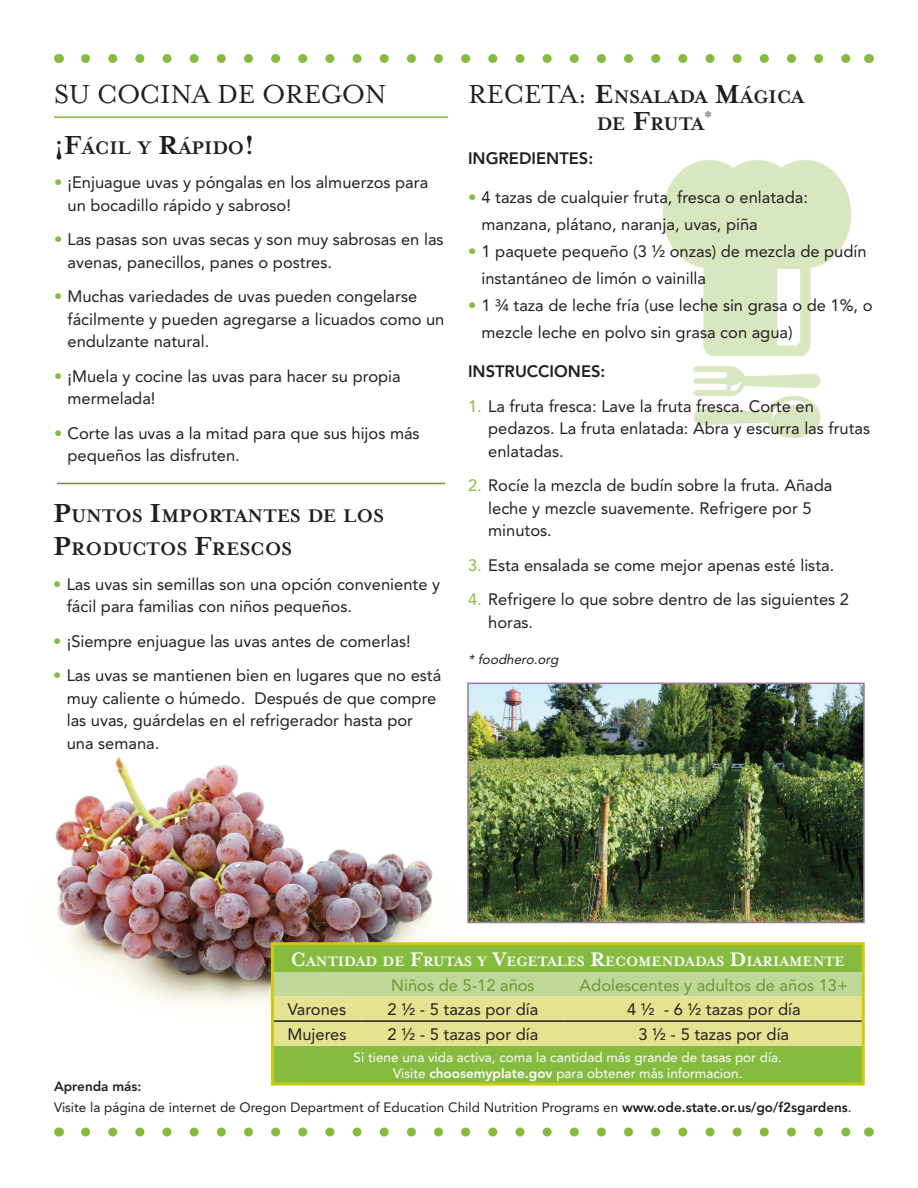
<style>
.page{position:relative;width:918px;height:1188px;background:#fff}
.page>*{position:absolute;margin:0;border:0;box-sizing:border-box;transform-origin:0 0}
.t1{font:30px "Mrs Eaves Smart Lig Roman";color:#231f20}
.t2{font:700 21px/27px "Mrs Eaves";color:#231f20}
.t3{font:16.5px/22.5px "Avenir";color:#231f20}
.t4{font:16.5px "Avenir";color:#699832}
.t5{font:800 16.5px "Avenir";color:#231f20}
.t6{font:700 15.75px "Mrs Eaves Smart Lig";color:#fff}
.t7{font:13.5px/21px "Avenir";color:#231f20}
.t8{font:13.5px/16.2px "Avenir";color:#fff;text-align:center}
.t9{font:italic 13.5px "Avenir";color:#231f20}
.s1{font-size:30px}
.s2{color:#85bc40}
.s3{font-family:"Mrs Eaves Smart Lig Roman";font-weight:400;font-size:30px}
.s4{font-size:22.5px}
.s5{font-weight:800}
</style>
<div class="page">
<img style="left:55px;top:757px;width:378px;height:261px">
<img style="left:470px;top:686px;width:392px;height:234px">
<div style="left:467px;top:683px;width:398px;height:240px;border:2px solid #98799d"></div>
<img style="left:662px;top:160px;width:190px;height:278px">
<svg style="left:86px;top:54px;width:765px;height:9px"></svg>
<svg style="left:86px;top:1128px;width:765px;height:9px"></svg>
<hr style="left:54px;top:116px;width:394px;height:2px;background:#85bc40">
<hr style="left:57px;top:483px;width:388px;height:1px;background:#699832">
<div style="left:274px;top:945px;width:588px;height:138px;background:#85bc40"></div>
<svg style="left:274px;top:972px;width:588px;height:74px;background:#d8df93"></svg>
<hr style="left:274px;top:1020px;width:87px;height:2px;background:#231f20">
<hr style="left:361px;top:1020px;width:204px;height:2px;background:#231f20">
<hr style="left:565px;top:1020px;width:297px;height:2px;background:#231f20">
<hr style="left:271px;top:942px;width:90px;height:3px;background:#cfca0e">
<hr style="left:271px;top:945px;width:3px;height:27px;background:#cfca0e">
<hr style="left:361px;top:942px;width:204px;height:3px;background:#cfca0e">
<hr style="left:565px;top:942px;width:300px;height:3px;background:#cfca0e">
<hr style="left:862px;top:945px;width:3px;height:27px;background:#cfca0e">
<hr style="left:271px;top:972px;width:3px;height:25px;background:#cfca0e">
<hr style="left:862px;top:972px;width:3px;height:25px;background:#cfca0e">
<hr style="left:271px;top:997px;width:3px;height:24px;background:#cfca0e">
<hr style="left:862px;top:997px;width:3px;height:24px;background:#cfca0e">
<hr style="left:271px;top:1021px;width:3px;height:25px;background:#cfca0e">
<hr style="left:862px;top:1021px;width:3px;height:25px;background:#cfca0e">
<hr style="left:271px;top:1046px;width:3px;height:37px;background:#cfca0e">
<hr style="left:862px;top:1046px;width:3px;height:37px;background:#cfca0e">
<hr style="left:271px;top:1083px;width:90px;height:3px;background:#cfca0e">
<hr style="left:361px;top:1083px;width:204px;height:3px;background:#cfca0e">
<hr style="left:565px;top:1083px;width:300px;height:3px;background:#cfca0e">
<h1 class="t1" style="left:54px;top:78px;width:334px">SU COCINA DE OREGON</h1>
<p class="t2" style="left:54px;top:134px;width:202px"><span class="s1">¡F</span>ÁCIL Y <span class="s1">R</span>ÁPIDO<span class="s1">!</span></p>
<p class="t3" style="left:67px;top:171px;width:362px;text-indent:-13px"><span class="s2">•</span> ¡Enjuague uvas y póngalas en los almuerzos para un bocadillo rápido y sabroso!</p>
<p class="t3" style="left:67px;top:228px;width:378px;text-indent:-13px"><span class="s2">•</span> Las pasas son uvas secas y son muy sabrosas en las avenas, panecillos, panes o postres.</p>
<p class="t3" style="left:67px;top:285px;width:378px;text-indent:-13px"><span class="s2">•</span> Muchas variedades de uvas pueden congelarse fácilmente y pueden agregarse a licuados como un endulzante natural.</p>
<p class="t3" style="left:67px;top:365px;width:335px;text-indent:-13px"><span class="s2">•</span> ¡Muela y cocine las uvas para hacer su propia mermelada!</p>
<p class="t3" style="left:67px;top:422px;width:354px;text-indent:-13px"><span class="s2">•</span> Corte las uvas a la mitad para que sus hijos más pequeños las disfruten.</p>
<p class="t2" style="left:53px;top:500px;width:332px;line-height:33px"><span class="s1">P</span>UNTOS <span class="s1">I</span>MPORTANTES DE LOS<br><span class="s1">P</span>RODUCTOS <span class="s1">F</span>RESCOS</p>
<p class="t3" style="left:67px;top:573px;width:375px;text-indent:-13px"><span class="s2">•</span> Las uvas sin semillas son una opción conveniente y fácil para familias con niños pequeños.</p>
<p class="t3" style="left:53px;top:630px;width:359px"><span class="s2">•</span> ¡Siempre enjuague las uvas antes de comerlas!</p>
<p class="t3" style="left:67px;top:664px;width:376px;text-indent:-13px"><span class="s2">•</span> Las uvas se mantienen bien en lugares que no está muy caliente o húmedo. Después de que compre las uvas, guárdelas en el refrigerador hasta por una semana.</p>
<h1 class="t1" style="left:468px;top:78px;width:19px">RECE</h1>
<p class="t2" style="left:597px;top:83px;width:209px;text-indent:-55px"><span class="s3">TA:</span> <span class="s1">E</span>NSALADA <span class="s1">M</span>ÁGICA<br>DE <span class="s1">F</span>RUTA<sup>*</sup></p>
<p class="t5" style="left:468px;top:149px;width:127px">Ingredientes:</p>
<p class="t3" style="left:481px;top:184px;width:328px;line-height:27px;text-indent:-13px"><span class="s2">•</span> 4 tazas de cualquier fruta, fresca o enlatada: manzana, plátano, naranja, uvas, piña</p>
<p class="t3" style="left:481px;top:238px;width:387px;line-height:27px;text-indent:-13px"><span class="s2">•</span> 1 paquete pequeño (3 ½ onzas) de mezcla de pudín instantáneo de limón o vainilla</p>
<p class="t3" style="left:481px;top:292px;width:393px;line-height:27px;text-indent:-13px"><span class="s2">•</span> 1 ¾ taza de leche fría (use leche sin grasa o de 1%, o mezcle leche en polvo sin grasa con agua)</p>
<p class="t5" style="left:468px;top:362px;width:139px">Instrucciones:</p>
<p class="t3" style="left:488px;top:395px;width:383px;text-indent:-20px"><span class="s2">1.</span> La fruta fresca: Lave la fruta fresca. Corte en pedazos. La fruta enlatada: Abra y escurra las frutas enlatadas.</p>
<p class="t3" style="left:488px;top:474px;width:346px;text-indent:-20px"><span class="s2">2.</span> Rocíe la mezcla de budín sobre la fruta. Añada leche y mezcle suavemente. Refrigere por 5 minutos.</p>
<p class="t3" style="left:468px;top:554px;width:368px"><span class="s2">3.</span> Esta ensalada se come mejor apenas esté lista.</p>
<p class="t3" style="left:488px;top:588px;width:362px;text-indent:-20px"><span class="s2">4.</span> Refrigere lo que sobre dentro de las siguientes 2 horas.</p>
<p class="t9" style="left:468px;top:651px;width:95px">* foodhero.org</p>
<p class="t6" style="left:291px;top:953px;width:555px"><span class="s4">C</span>ANTIDAD DE <span class="s4">F</span>RUTAS Y <span class="s4">V</span>EGETALES <span class="s4">R</span>ECOMENDADAS <span class="s4">D</span>IARIAMENTE</p>
<p class="t4" style="left:391px;top:975px;width:145px">Niños de 5-12 años</p>
<p class="t4" style="left:580px;top:975px;width:270px">Adolescentes y adultos de años 13+</p>
<p class="t3" style="left:288px;top:998px;width:60px">Varones</p>
<p class="t3" style="left:388px;top:998px;width:152px">2 ½ - 5 tazas por día</p>
<p class="t3" style="left:627px;top:998px;width:175px">4 ½ - 6 ½ tazas por día</p>
<p class="t3" style="left:287px;top:1023px;width:60px">Mujeres</p>
<p class="t3" style="left:388px;top:1023px;width:152px">2 ½ - 5 tazas por día</p>
<p class="t3" style="left:639px;top:1023px;width:152px">3 ½ - 5 tazas por día</p>
<p class="t8" style="left:354px;top:1049px;width:430px">Si tiene una vida activa, coma la cantidad más grande de tasas por día.<br>Visite <span class="s5">choosemyplate.gov</span> para obtener mås informacion.</p>
<p class="t7" style="left:54px;top:1076px;width:799px"><span class="s5">Aprenda más:<br></span>Visite la página de internet de Oregon Department of Education Child Nutrition Programs en <span class="s5">www.ode.state.or.us/go/f2sgardens</span>.</p>
</div>
